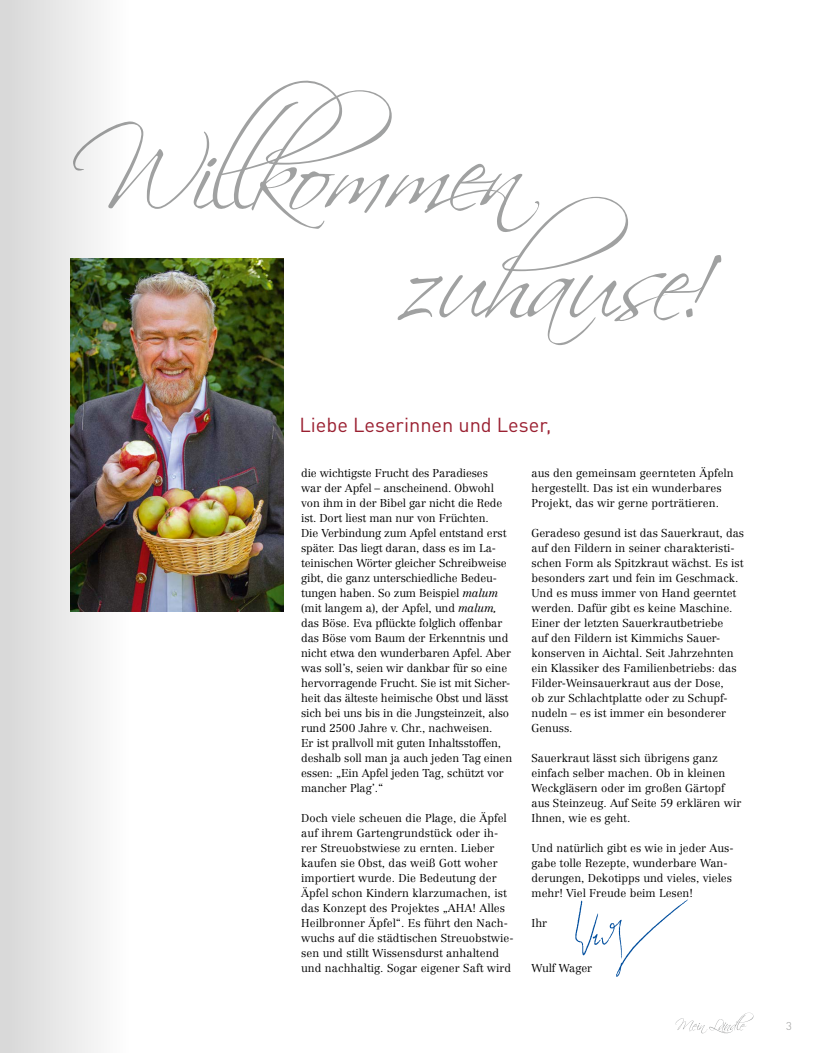
<style>
.page{position:relative;width:815px;height:1053px;background:#fff}
.page>*{position:absolute;margin:0;border:0;box-sizing:border-box;transform-origin:0 0}
.t1{font:107.38px/109.4px "Scriptina Pro";color:#a0a1a1}
.t2{font:20px "DIN Pro";color:#9a2031}
.t3{font:300 11.25px/15px "Centennial LT Pro";color:#000}
.t4{font:300 11.25px "DIN Pro";color:#9c9d9d}
.s1{font-style:italic}
</style>
<div class="page">
<img style="left:188px;top:258px;width:95px;height:353px">
<img style="left:575px;top:899px;width:113px;height:78px">
<svg style="left:675px;top:1012px;width:78px;height:22px"></svg>
<img style="left:0;top:0;width:188px;height:1052px">
<h1 class="t1" style="left:397px;top:116px;width:312px;text-indent:-292px">Willkommen zuhause!</h1>
<h2 class="t2" style="left:299px;top:409px;width:254px">Liebe Leserinnen und Leser,</h2>
<p class="t3" style="left:531px;top:465px;width:204px">aus den gemeinsam geernteten Äpfeln hergestellt. Das ist ein wunderbares<br>Projekt, das wir gerne porträtieren.</p>
<p class="t3" style="left:531px;top:525px;width:214px">Geradeso gesund ist das Sauerkraut, das auf den Fildern in seiner charakteristi&shy;schen Form als Spitzkraut wächst. Es ist besonders zart und fein im Geschmack.<br>Und es muss immer von Hand geerntet werden. Dafür gibt es keine Maschine.<br>Einer der letzten Sauerkrautbetriebe<br>auf den Fildern ist Kimmichs Sauer&shy;konserven in Aichtal. Seit Jahrzehnten ein Klassiker des Familienbetriebs: das Filder-Weinsauerkraut aus der Dose,<br>ob zur Schlachtplatte oder zu Schupf&shy;nudeln – es ist immer ein besonderer Genuss.</p>
<p class="t3" style="left:531px;top:750px;width:211px">Sauerkraut lässt sich übrigens ganz einfach selber machen. Ob in kleinen Weckgläsern oder im großen Gärtopf aus Steinzeug. Auf Seite 59 erklären wir Ihnen, wie es geht.</p>
<p class="t3" style="left:531px;top:840px;width:204px">Und natürlich gibt es wie in jeder Aus&shy;gabe tolle Rezepte, wunderbare Wan&shy;derungen, Dekotipps und vieles, vieles mehr! Viel Freude beim Lesen!</p>
<p class="t3" style="left:531px;top:915px;width:17px">Ihr</p>
<p class="t3" style="left:531px;top:960px;width:62px">Wulf Wager</p>
<p class="t3" style="left:301px;top:465px;width:213px">die wichtigste Frucht des Paradieses<br>war der Apfel – anscheinend. Obwohl von ihm in der Bibel gar nicht die Rede ist. Dort liest man nur von Früchten.<br>Die Verbindung zum Apfel entstand erst später. Das liegt daran, dass es im La&shy;teinischen Wörter gleicher Schreibweise gibt, die ganz unterschiedliche Bedeu&shy;tungen haben. So zum Beispiel <span class="s1">malum </span>(mit langem a), der Apfel, und <span class="s1">malum, </span>das Böse. Eva pflückte folglich offenbar das Böse vom Baum der Erkenntnis und nicht etwa den wunderbaren Apfel. Aber was soll’s, seien wir dankbar für so eine hervorragende Frucht. Sie ist mit Sicher&shy;heit das älteste heimische Obst und lässt sich bei uns bis in die Jungsteinzeit, also rund 2500 Jahre v. Chr., nachweisen.<br>Er ist prallvoll mit guten Inhaltsstoffen, deshalb soll man ja auch jeden Tag einen essen: „Ein Apfel jeden Tag, schützt vor mancher Plag’.“</p>
<p class="t3" style="left:301px;top:810px;width:214px">Doch viele scheuen die Plage, die Äpfel auf ihrem Gartengrundstück oder ih&shy;rer Streuobstwiese zu ernten. Lieber kaufen sie Obst, das weiß Gott woher importiert wurde. Die Bedeutung der Äpfel schon Kindern klarzumachen, ist das Konzept des Projektes „AHA! Alles Heilbronner Äpfel“. Es führt den Nach&shy;wuchs auf die städtischen Streuobstwie&shy;sen und stillt Wissensdurst anhaltend und nachhaltig. Sogar eigener Saft wird</p>
<p class="t4" style="left:786px;top:1017px;width:7px">3</p>
</div>
